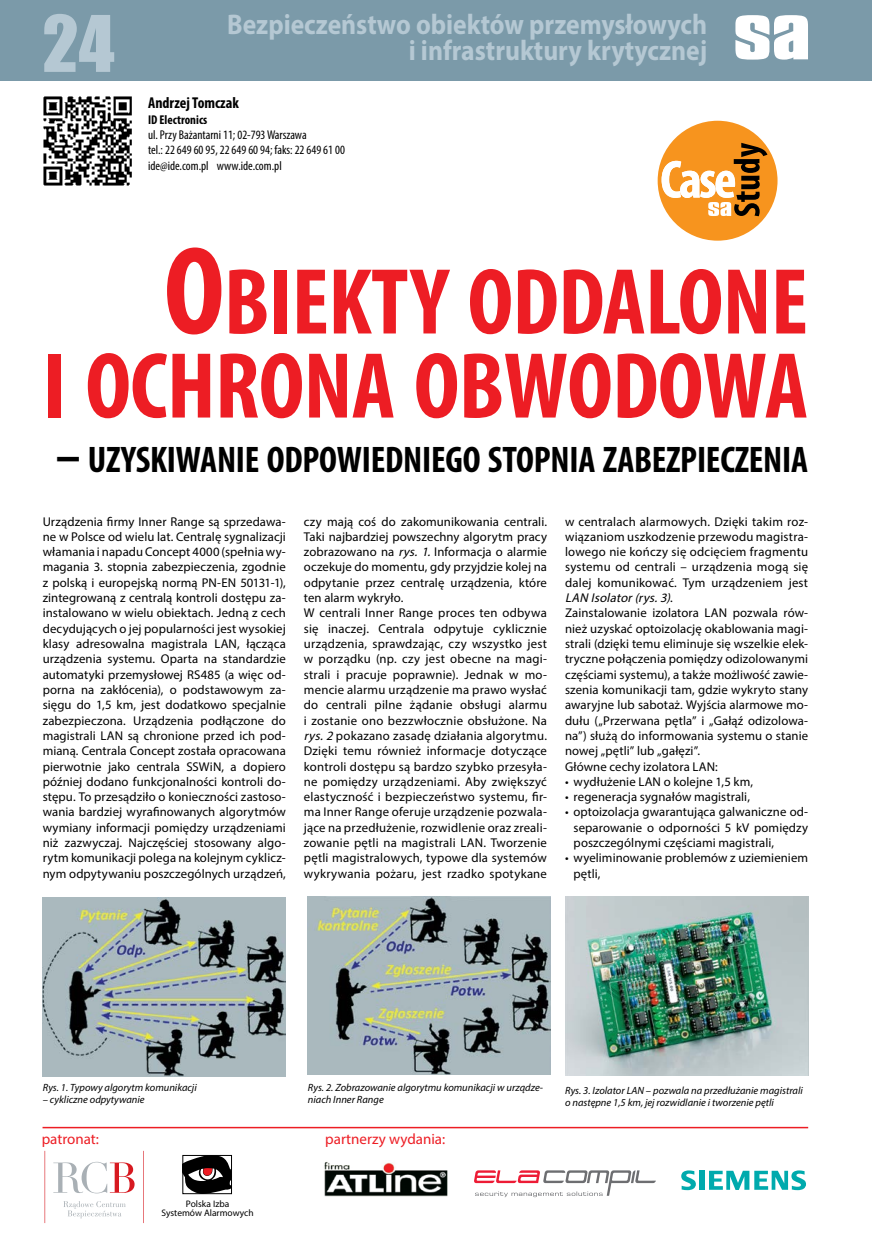
<style>
.page{position:relative;width:872px;height:1251px;background:#fff}
.page>*{position:absolute;margin:0;border:0;box-sizing:border-box;transform-origin:0 0}
.t1{font:700 condensed 94.5px/84px "Myriad Pro";letter-spacing:-.005em;color:#ed1d24;text-align:right}
.t2{font:72px "Impact";color:#b5c8d3}
.t3{font:700 condensed 37.2px "Myriad Pro";letter-spacing:-.005em;color:#000}
.t4{font:700 28.5px "Myriad Pro";color:#b5c8d3;scale:.9 1}
.t5{font:700 condensed 15.75px "Myriad Pro";color:#000}
.t6{font:15px "Myriad Pro";color:#ed1d24}
.t7{font:12.75px/15.3px "Myriad Pro";letter-spacing:.015em;color:#000}
.t8{font:condensed 12.75px/15.3px "Myriad Pro";color:#000}
.t9{font:700 condensed 12.75px "Myriad Pro";color:#000}
.t10{font:italic 10.5px/12.6px "Myriad Pro";color:#000}
.t11{font:9.45px/9.4px "Myriad Pro";color:#000;text-align:center}
.s1{font-size:126px}
.s2{font-size:49.5px}
.s3{font-style:italic}
</style>
<div class="page">
<div style="left:0;top:0;width:872px;height:81px;background:#7b9aa9"></div>
<svg style="left:735px;top:15px;width:73px;height:45px"></svg>
<hr style="left:43px;top:1126px;width:765px;height:2px;background:#ed1d24">
<img style="left:324px;top:1162px;width:124px;height:35px">
<svg style="left:474px;top:1170px;width:182px;height:26px"></svg>
<svg style="left:681px;top:1170px;width:15px;height:19px"></svg>
<div style="left:699px;top:1170px;width:5px;height:19px;background:#00aaad"></div>
<svg style="left:709px;top:1170px;width:97px;height:19px"></svg>
<hr style="left:143px;top:1150px;width:1px;height:72px;background:#d71920">
<hr style="left:45px;top:1150px;width:1px;height:72px;background:#d71920">
<svg style="left:63px;top:1201px;width:63px;height:16px"></svg>
<svg style="left:53px;top:1161px;width:82px;height:32px"></svg>
<svg style="left:184px;top:1156px;width:46px;height:35px"></svg>
<div style="left:182px;top:1154px;width:50px;height:39px;border:1px solid #000"></div>
<img style="left:43px;top:96px;width:89px;height:90px">
<img style="left:43px;top:897px;width:243px;height:179px">
<img style="left:308px;top:896px;width:243px;height:178px">
<img style="left:565px;top:896px;width:243px;height:179px">
<svg style="left:657px;top:121px;width:120px;height:119px"></svg>
<h2 class="t2" style="left:42px;top:-12px;width:74px">24</h2>
<h3 class="t4" style="left:227px;top:6px;width:535px">Bezpieczeństwo obiektów przemysłowych</h3>
<h3 class="t4" style="left:409px;top:31px;width:333px">i infrastruktury krytycznej</h3>
<p class="t5" style="left:148px;top:93px;width:92px">Andrzej Tomczak</p>
<p class="t9" style="left:148px;top:111px;width:61px">ID Electronics</p>
<p class="t8" style="left:148px;top:127px;width:198px">ul. Przy Bażantarni 11; 02-793 Warszawa<br>tel.: 22 649 60 95, 22 649 60 94; faks: 22 649 61 00 ide@ide.com.pl www.ide.com.pl</p>
<h1 class="t1" style="left:43px;top:258px;width:766px"><span class="s1">O</span>BIEKTY ODDALONE<br>I OCHRONA OBWODOWA</h1>
<h3 class="t3" style="left:56px;top:436px;width:754px"><span class="s2">–</span> UZYSKIWANIE ODPOWIEDNIEGO STOPNIA ZABEZPIECZENIA</h3>
<p class="t7" style="left:43px;top:513px;width:245px;text-align:justify">Urządzenia firmy Inner Range są sprzedawa&shy;ne w Polsce od wielu lat. Centralę sygnalizacji włamania i napadu Concept 4000 (spełnia wy&shy;magania 3. stopnia zabezpieczenia, zgodnie z polską i europejską normą PN-EN 50131-1), zintegrowaną z centralą kontroli dostępu za&shy;instalowano w wielu obiektach. Jedną z cech decydujących o jej popularności jest wysokiej klasy adresowalna magistrala LAN, łącząca urządzenia systemu. Oparta na standardzie automatyki przemysłowej RS485 (a więc od&shy;porna na zakłócenia), o podstawowym za&shy;sięgu do 1,5 km, jest dodatkowo specjalnie zabezpieczona. Urządzenia podłączone do magistrali LAN są chronione przed ich pod&shy;mianą. Centrala Concept została opracowana pierwotnie jako centrala SSWiN, a dopiero później dodano funkcjonalności kontroli do&shy;stępu. To przesądziło o konieczności zastoso&shy;wania bardziej wyrafinowanych algorytmów wymiany informacji pomiędzy urządzeniami niż zazwyczaj. Najczęściej stosowany algo&shy;rytm komunikacji polega na kolejnym cyklicz&shy;nym odpytywaniu poszczególnych urządzeń,</p>
<p class="t7" style="left:304px;top:513px;width:245px">czy mają coś do zakomunikowania centrali.<br>Taki najbardziej powszechny algorytm pracy zobrazowano na <span class="s3">rys. 1.</span> Informacja o alarmie oczekuje do momentu, gdy przyjdzie kolej na odpytanie przez centralę urządzenia, które ten alarm wykryło.<br>W centrali Inner Range proces ten odbywa się inaczej. Centrala odpytuje cyklicznie urządzenia, sprawdzając, czy wszystko jest w porządku (np. czy jest obecne na magi&shy;strali i pracuje poprawnie). Jednak w mo&shy;mencie alarmu urządzenie ma prawo wysłać do centrali pilne żądanie obsługi alarmu i zostanie ono bezzwłocznie obsłużone. Na <span class="s3">rys.2</span> pokazano zasadę działania algorytmu.<br>Dzięki temu również informacje dotyczące kontroli dostępu są bardzo szybko przesyła&shy;ne pomiędzy urządzeniami. Aby zwiększyć elastyczność i bezpieczeństwo systemu, fir&shy;ma Inner Range oferuje urządzenie pozwala&shy;jące na przedłużenie, rozwidlenie oraz zreali&shy;zowanie pętli na magistrali LAN. Tworzenie pętli magistralowych, typowe dla systemów wykrywania pożaru, jest rzadko spotykane</p>
<p class="t7" style="left:565px;top:513px;width:245px">w centralach alarmowych. Dzięki takim roz&shy;wiązaniom uszkodzenie przewodu magistra&shy;lowego nie kończy się odcięciem fragmentu systemu od centrali – urządzenia mogą się dalej komunikować. Tym urządzeniem jest <span class="s3">LAN Isolator (rys.3)</span>.<br>Zainstalowanie izolatora LAN pozwala rów&shy;nież uzyskać optoizolację okablowania magi&shy;strali (dzięki temu eliminuje się wszelkie elek&shy;tryczne połączenia pomiędzy odizolowanymi częściami systemu), a także możliwość zawie&shy;szenia komunikacji tam, gdzie wykryto stany awaryjne lub sabotaż. Wyjścia alarmowe mo&shy;dułu („Przerwana pętla” i „Gałąź odizolowa&shy;na”) służą do informowania systemu o stanie nowej „pętli” lub „gałęzi”.<br>Główne cechy izolatora LAN:</p>
<p class="t7" style="left:565px;top:773px;width:190px">• wydłużenie LAN o kolejne 1,5 km,</p>
<p class="t7" style="left:565px;top:788px;width:186px">• regeneracja sygnałów magistrali,</p>
<p class="t7" style="left:573px;top:804px;width:236px;text-align:justify;text-indent:-9px">• optoizolacja gwarantująca galwaniczne od&shy;separowanie o odporności 5 kV pomiędzy poszczególnymi częściami magistrali,</p>
<p class="t7" style="left:573px;top:850px;width:236px;text-indent:-9px">• wyeliminowanie problemów z uziemieniem pętli,</p>
<p class="t10" style="left:43px;top:1080px;width:155px">Rys. 1. Typowy algorytm komunikacji</p>
<p class="t10" style="left:43px;top:1092px;width:103px">– cykliczne odpytywanie</p>
<p class="t6" style="left:42px;top:1129px;width:59px">patronat:</p>
<p class="t11" style="left:162px;top:1198px;width:94px">Polska Izba<br>Systemów Alarmowych</p>
<p class="t10" style="left:308px;top:1080px;width:237px">Rys. 2. Zobrazowanie algorytmu komunikacji w urządze&shy;niach Inner Range</p>
<p class="t10" style="left:565px;top:1083px;width:239px">Rys. 3. Izolator LAN – pozwala na przedłużanie magistrali o następne 1,5 km, jej rozwidlanie i tworzenie pętli</p>
<p class="t6" style="left:325px;top:1129px;width:121px">partnerzy wydania:</p>
</div>
